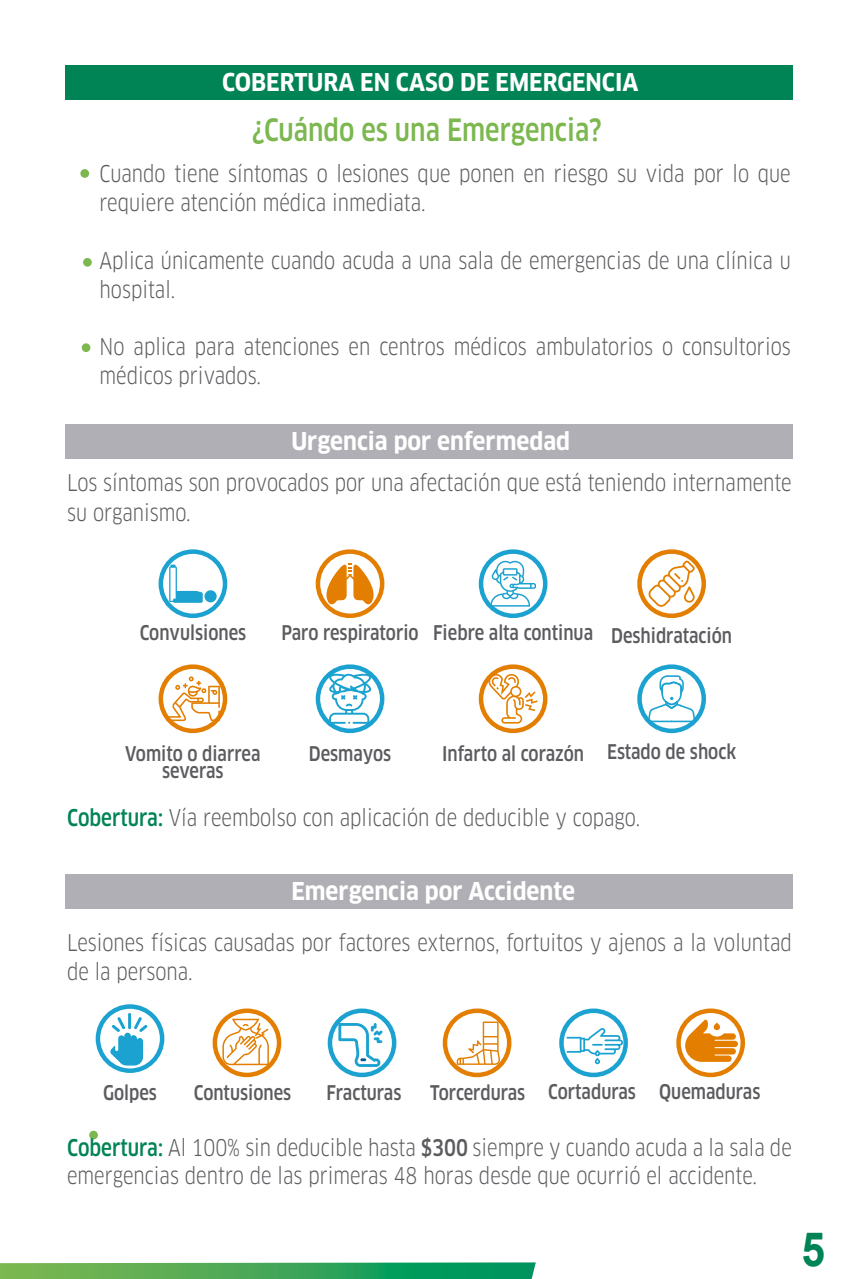
<style>
.page{position:relative;width:854px;height:1279px;background:#fff}
.page>*{position:absolute;margin:0;border:0;box-sizing:border-box;transform-origin:0 0}
.t1{font:700 47.1px "Arial";color:#008455;scale:.9 1}
.t2{font:500 condensed 30px "Clan OT";color:#7cb74f;scale:.9 1}
.t3{font:700 condensed 24px "Clan OT";color:#fff}
.t4{font:condensed 22.5px/28.8px "Clan OT";color:#5c5b5f;scale:.9 1}
.t5{font:500 condensed 19.8px/17.4px "Clan OT";color:#5c5b5f;text-align:center;scale:.9 1}
.s1{font-weight:500;color:#008455}
.s2{font-weight:500}
</style>
<div class="page">
<div style="left:89px;top:1130px;width:9px;height:9px;background:#7cb74f;border-radius:50%"></div>
<svg style="left:0;top:1262px;width:535px;height:17px;background:#44aa5f"></svg>
<div style="left:65px;top:65px;width:727px;height:34px;background:#008455"></div>
<div style="left:80px;top:169px;width:9px;height:9px;background:#7cb74f;border-radius:50%"></div>
<div style="left:83px;top:258px;width:9px;height:9px;background:#7cb74f;border-radius:50%"></div>
<div style="left:82px;top:343px;width:8px;height:9px;background:#7cb74f;border-radius:50%"></div>
<div style="left:65px;top:424px;width:727px;height:34px;background:#b0afb5"></div>
<div style="left:65px;top:874px;width:727px;height:34px;background:#b0afb5"></div>
<svg style="left:490px;top:561px;width:46px;height:45px"></svg>
<svg style="left:488px;top:674px;width:49px;height:49px"></svg>
<svg style="left:166px;top:676px;width:54px;height:45px"></svg>
<div style="left:204px;top:590px;width:13px;height:12px;background:#1ca2d0;border-radius:50%"></div>
<svg style="left:169px;top:564px;width:34px;height:39px"></svg>
<svg style="left:320px;top:561px;width:60px;height:45px"></svg>
<svg style="left:647px;top:560px;width:48px;height:47px"></svg>
<svg style="left:648px;top:675px;width:47px;height:47px"></svg>
<svg style="left:329px;top:673px;width:43px;height:51px"></svg>
<div style="left:158px;top:549px;width:69px;height:69px;border:4px solid #1ca2d0;border-radius:50%"></div>
<div style="left:158px;top:664px;width:69px;height:69px;border:4px solid #e37e00;border-radius:50%"></div>
<div style="left:637px;top:549px;width:68px;height:69px;border:4px solid #e37e00;border-radius:50%"></div>
<div style="left:315px;top:549px;width:69px;height:69px;border:4px solid #e37e00;border-radius:50%"></div>
<div style="left:315px;top:664px;width:69px;height:69px;border:4px solid #1ca2d0;border-radius:50%"></div>
<div style="left:637px;top:664px;width:68px;height:69px;border:4px solid #1ca2d0;border-radius:50%"></div>
<div style="left:478px;top:549px;width:69px;height:69px;border:4px solid #1ca2d0;border-radius:50%"></div>
<div style="left:478px;top:664px;width:69px;height:69px;border:4px solid #e37e00;border-radius:50%"></div>
<div style="left:212px;top:1008px;width:69px;height:69px;border:4px solid #e37e00;border-radius:50%"></div>
<svg style="left:222px;top:1018px;width:47px;height:47px"></svg>
<div style="left:96px;top:1004px;width:68px;height:69px;border:4px solid #1ca2d0;border-radius:50%"></div>
<hr style="left:128px;top:1013px;width:3px;height:16px;background:#1ca2d0">
<svg style="left:110px;top:1017px;width:37px;height:48px"></svg>
<div style="left:559px;top:1008px;width:68px;height:69px;border:4px solid #1ca2d0;border-radius:50%"></div>
<svg style="left:566px;top:1028px;width:57px;height:36px"></svg>
<div style="left:676px;top:1008px;width:68px;height:69px;border:4px solid #e37e00;border-radius:50%"></div>
<svg style="left:685px;top:1019px;width:52px;height:43px"></svg>
<div style="left:327px;top:1008px;width:69px;height:69px;border:4px solid #1ca2d0;border-radius:50%"></div>
<svg style="left:338px;top:1023px;width:44px;height:44px"></svg>
<div style="left:442px;top:1008px;width:69px;height:69px;border:4px solid #e37e00;border-radius:50%"></div>
<svg style="left:456px;top:1021px;width:44px;height:44px"></svg>
<p class="t3" style="left:222px;top:69px;width:417px">COBERTURA EN CASO DE EMERGENCIA</p>
<h2 class="t2" style="left:252px;top:112px;width:390px">¿Cuándo es una Emergencia?</h2>
<p class="t4" style="left:100px;top:160px;width:769px">Cuando tiene síntomas o lesiones que ponen en riesgo su vida por lo que requiere atención médica inmediata.</p>
<p class="t4" style="left:100px;top:246px;width:769px">Aplica únicamente cuando acuda a una sala de emergencias de una clínica u hospital.</p>
<p class="t4" style="left:100px;top:332px;width:769px">No aplica para atenciones en centros médicos ambulatorios o consultorios médicos privados.</p>
<p class="t3" style="left:291px;top:427px;width:280px">Urgencia por enfermedad</p>
<p class="t4" style="left:67px;top:467px;width:806px;line-height:30px">Los síntomas son provocados por una afectación que está teniendo internamente su organismo.</p>
<p class="t5" style="left:140px;top:624px;width:120px">Convulsiones</p>
<p class="t5" style="left:281px;top:624px;width:348px">Paro respiratorio Fiebre alta continua</p>
<p class="t5" style="left:611px;top:627px;width:136px">Deshidratación</p>
<p class="t5" style="left:125px;top:745px;width:152px">Vomito o diarrea severas</p>
<p class="t5" style="left:309px;top:745px;width:93px">Desmayos</p>
<p class="t5" style="left:442px;top:745px;width:159px">Infarto al corazón</p>
<p class="t5" style="left:607px;top:743px;width:145px">Estado de shock</p>
<p class="t4" style="left:67px;top:803px;width:638px"><span class="s1">Cobertura:</span> Vía reembolso con aplicación de deducible y copago.</p>
<p class="t3" style="left:291px;top:877px;width:285px">Emergencia por Accidente</p>
<p class="t4" style="left:67px;top:928px;width:806px">Lesiones físicas causadas por factores externos, fortuitos y ajenos a la voluntad de la persona.</p>
<p class="t5" style="left:103px;top:1084px;width:61px">Golpes</p>
<p class="t5" style="left:194px;top:1083px;width:110px">Contusiones</p>
<p class="t5" style="left:326px;top:1083px;width:85px">Fracturas</p>
<p class="t5" style="left:430px;top:1083px;width:368px">Torcerduras Cortaduras Quemaduras</p>
<p class="t4" style="left:67px;top:1133px;width:806px"><span class="s1">Cobertura:</span> Al 100% sin deducible hasta <span class="s2">$300</span> siempre y cuando acuda a la sala de emergencias dentro de las primeras 48 horas desde que ocurrió el accidente.</p>
<h1 class="t1" style="left:801px;top:1216px;width:28px">5</h1>
</div>
